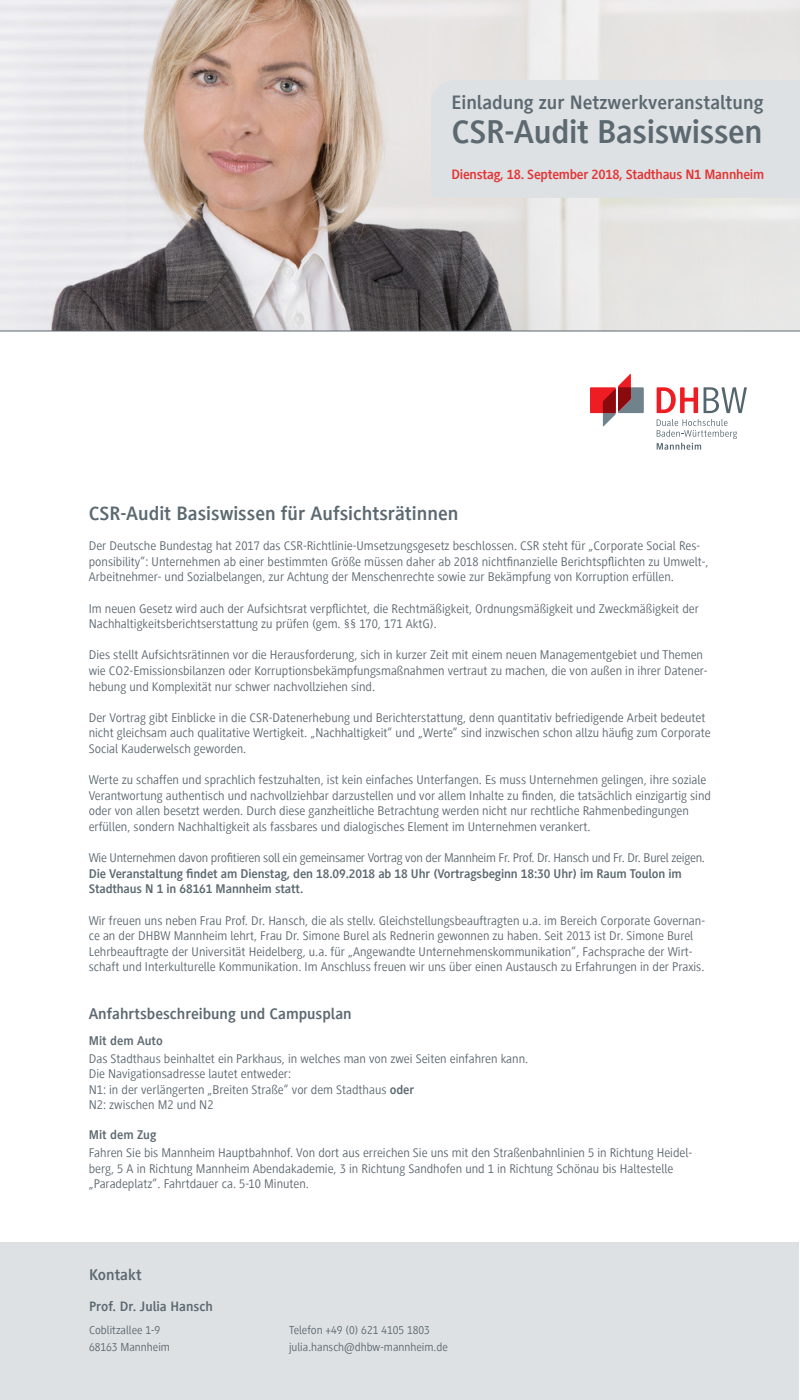
<style>
.page{position:relative;width:800px;height:1400px;background:#fff}
.page>*{position:absolute;margin:0;border:0;box-sizing:border-box;transform-origin:0 0}
.t1{font:700 34px "Generis Sans Com";letter-spacing:-.01em;color:#5c6971}
.t2{font:700 20px "Generis Sans Com";color:#5c6971}
.t3{font:700 16px "Generis Sans Com";color:#5c6971}
.t4{font:700 14px "Generis Sans Com";letter-spacing:-.02em;color:#e43333}
.t5{font:700 14px "Generis Sans Com";color:#5c6971}
.t6{font:13px/15.6px "Generis Sans Com";color:#5c6971}
.t7{font:700 13px/15.6px "Generis Sans Com";letter-spacing:-.01em;color:#5c6971}
.t8{font:13px "Generis Sans Com";letter-spacing:-.02em;color:#5c6971}
.t9{font:12px "Generis Sans Com";color:#5c6971}
.s1{font-weight:700}
</style>
<div class="page">
<img style="left:0;top:0;width:800px;height:331px">
<div style="left:590px;top:387px;width:26px;height:26px;background:#ee1d23"></div>
<svg style="left:603px;top:374px;width:41px;height:52px"></svg>
<svg style="left:657px;top:387px;width:41px;height:26px"></svg>
<svg style="left:704px;top:387px;width:43px;height:26px"></svg>
<svg style="left:657px;top:419px;width:80px;height:31px"></svg>
<div style="left:0;top:1242px;width:799px;height:158px;background:#dee1e3"></div>
<div style="left:431px;top:80px;width:369px;height:118px;background:#dee1e3"></div>
<hr style="left:0;top:331px;width:800px;height:1px;background:#5c6971">
<h2 class="t2" style="left:451px;top:91px;width:313px">Einladung zur Netzwerkveranstaltung</h2>
<h1 class="t1" style="left:451px;top:113px;width:313px">CSR-Audit Basiswissen</h1>
<p class="t4" style="left:451px;top:167px;width:314px">Dienstag, 18. September 2018, Stadthaus N1 Mannheim</p>
<h2 class="t2" style="left:89px;top:503px;width:371px">CSR-Audit Basiswissen für Aufsichtsrätinnen</h2>
<p class="t6" style="left:89px;top:538px;width:621px">Der Deutsche Bundestag hat 2017 das CSR-Richtlinie-Umsetzungsgesetz beschlossen. CSR steht für „Corporate Social Res&shy;ponsibility“: Unternehmen ab einer bestimmten Größe müssen daher ab 2018 nichtfinanzielle Berichtspflichten zu Umwelt-,<br>Arbeitnehmer- und Sozialbelangen, zur Achtung der Menschenrechte sowie zur Bekämpfung von Korruption erfüllen.</p>
<p class="t6" style="left:89px;top:601px;width:612px">Im neuen Gesetz wird auch der Aufsichtsrat verpflichtet, die Rechtmäßigkeit, Ordnungsmäßigkeit und Zweckmäßigkeit der<br>Nachhaltigkeitsberichtserstattung zu prüfen (gem. §§ 170, 171 AktG).</p>
<p class="t6" style="left:89px;top:647px;width:620px">Dies stellt Aufsichtsrätinnen vor die Herausforderung, sich in kurzer Zeit mit einem neuen Managementgebiet und Themen wie CO2-Emissionsbilanzen oder Korruptionsbekämpfungsmaßnahmen vertraut zu machen, die von außen in ihrer Datener&shy;hebung und Komplexität nur schwer nachvollziehen sind.</p>
<p class="t6" style="left:89px;top:710px;width:623px">Der Vortrag gibt Einblicke in die CSR-Datenerhebung und Berichterstattung, denn quantitativ befriedigende Arbeit bedeutet nicht gleichsam auch qualitative Wertigkeit. „Nachhaltigkeit“ und „Werte“ sind inzwischen schon allzu häufig zum Corporate<br>Social Kauderwelsch geworden.</p>
<p class="t6" style="left:89px;top:772px;width:624px">Werte zu schaffen und sprachlich festzuhalten, ist kein einfaches Unterfangen. Es muss Unternehmen gelingen, ihre soziale Verantwortung authentisch und nachvollziehbar darzustellen und vor allem Inhalte zu finden, die tatsächlich einzigartig sind oder von allen besetzt werden. Durch diese ganzheitliche Betrachtung werden nicht nur rechtliche Rahmenbedingungen erfüllen, sondern Nachhaltigkeit als fassbares und dialogisches Element im Unternehmen verankert.</p>
<p class="t8" style="left:89px;top:851px;width:618px">Wie Unternehmen davon profitieren soll ein gemeinsamer Vortrag von der Mannheim Fr. Prof. Dr. Hansch und Fr. Dr. Burel zeigen.</p>
<p class="t7" style="left:89px;top:866px;width:595px">Die Veranstaltung findet am Dienstag, den 18.09.2018 ab 18 Uhr (Vortragsbeginn 18:30 Uhr) im Raum Toulon im<br>Stadthaus N 1 in 68161 Mannheim statt.</p>
<p class="t6" style="left:89px;top:913px;width:618px">Wir freuen uns neben Frau Prof. Dr. Hansch, die als stellv. Gleichstellungsbeauftragten u.a. im Bereich Corporate Governan&shy;ce an der DHBW Mannheim lehrt, Frau Dr. Simone Burel als Rednerin gewonnen zu haben. Seit 2013 ist Dr. Simone Burel Lehrbeauftragte der Universität Heidelberg, u.a. für „Angewandte Unternehmenskommunikation“, Fachsprache der Wirt&shy;schaft und Interkulturelle Kommunikation. Im Anschluss freuen wir uns über einen Austausch zu Erfahrungen in der Praxis.</p>
<p class="t3" style="left:89px;top:1005px;width:264px">Anfahrtsbeschreibung und Campusplan</p>
<p class="t7" style="left:89px;top:1033px;width:76px">Mit dem Auto</p>
<p class="t6" style="left:89px;top:1051px;width:441px">Das Stadthaus beinhaltet ein Parkhaus, in welches man von zwei Seiten einfahren kann.<br>Die Navigationsadresse lautet entweder:<br>N1: in der verlängerten „Breiten Straße“ vor dem Stadthaus <span class="s1">oder<br></span>N2: zwischen M2 und N2</p>
<p class="t7" style="left:89px;top:1127px;width:69px">Mit dem Zug</p>
<p class="t6" style="left:89px;top:1145px;width:605px">Fahren Sie bis Mannheim Hauptbahnhof. Von dort aus erreichen Sie uns mit den Straßenbahnlinien 5 in Richtung Heidel&shy;berg, 5 A in Richtung Mannheim Abendakademie, 3 in Richtung Sandhofen und 1 in Richtung Schönau bis Haltestelle „Paradeplatz“. Fahrtdauer ca. 5-10 Minuten.</p>
<p class="t3" style="left:89px;top:1266px;width:54px">Kontakt</p>
<p class="t5" style="left:89px;top:1299px;width:125px">Prof. Dr. Julia Hansch</p>
<p class="t9" style="left:89px;top:1323px;width:73px">Coblitzallee 1-9</p>
<p class="t9" style="left:289px;top:1323px;width:143px">Telefon +49 (0) 621 4105 1803</p>
<p class="t9" style="left:89px;top:1340px;width:83px">68163 Mannheim</p>
<p class="t9" style="left:289px;top:1340px;width:160px">julia.hansch@dhbw-mannheim.de</p>
</div>
